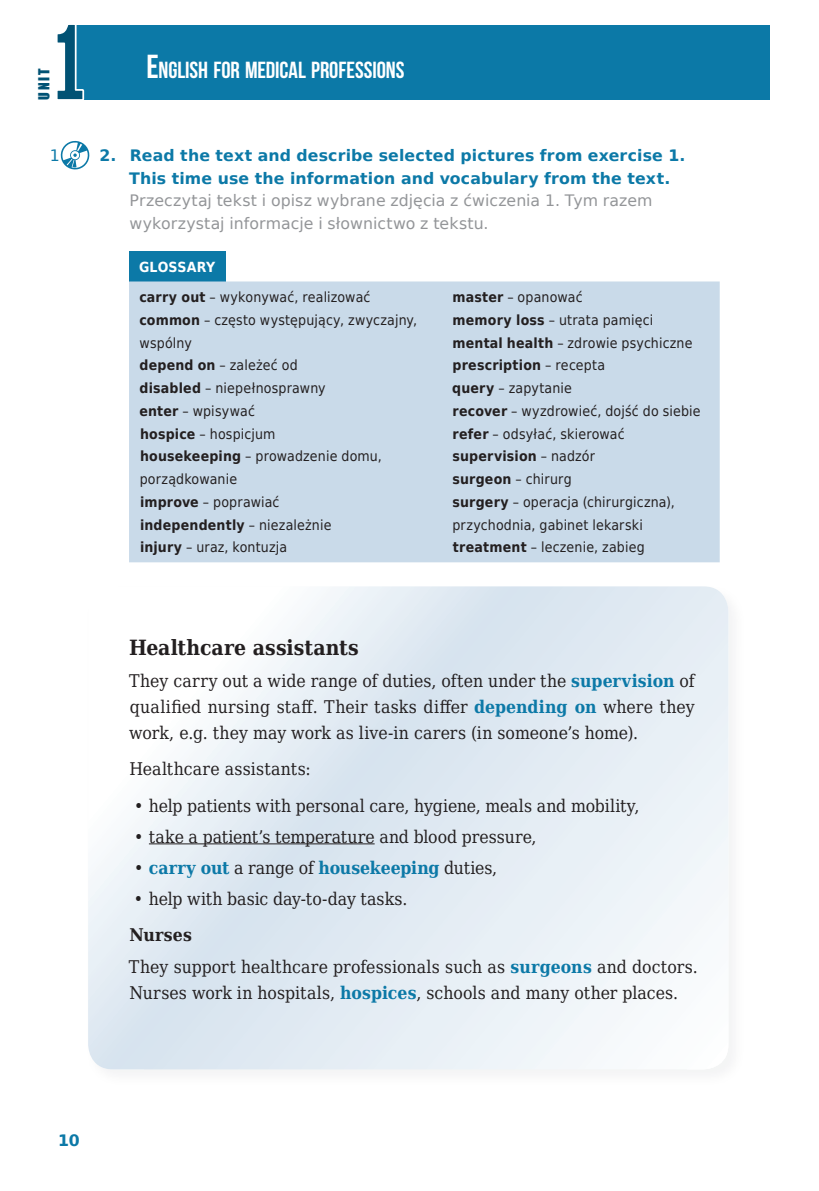
<style>
.page{position:relative;width:819px;height:1191px;background:#fff}
.page>*{position:absolute;margin:0;border:0;box-sizing:border-box;transform-origin:0 0}
.t1{font:700 23.28px "Bebas Neue";letter-spacing:-.005em;color:#fff}
.t2{font:700 21px "DejaVu Serif Condensed";letter-spacing:.005em;color:#231f20}
.t3{font:17.5px/26.2px "DejaVu Serif Condensed";color:#231f20;text-align:justify}
.t4{font:700 17.5px "DejaVu Serif Condensed";letter-spacing:-.005em;color:#0c79a7}
.t5{font:700 15.75px/22.8px "DejaVu Sans";letter-spacing:.01em;color:#0c79a7}
.t6{font:15.75px/22.8px "DejaVu Sans";letter-spacing:.005em;color:#939598}
.t7{font:15.75px "DejaVu Sans";color:#0c79a7}
.t8{font:14px/22.8px "DejaVu Sans Condensed";letter-spacing:.01em;color:#231f20}
.t9{font:14px "Impact";color:#015274}
.s1{font-size:33.25px}
.s2{font-weight:700;color:#fff}
.s3{font-weight:700}
.s4{font-weight:700;color:#0c79a7}
.s5{font-weight:400;color:#231f20}
</style>
<div class="page">
<div style="left:70px;top:25px;width:699px;height:74px;background:#0c79a7"></div>
<svg style="left:57px;top:24px;width:28px;height:76px"></svg>
<svg style="left:88px;top:586px;width:640px;height:483px"></svg>
<hr style="left:149px;top:843px;width:225px;height:1px;background:#231f20">
<div style="left:129px;top:251px;width:97px;height:30px;background:#0c79a7"></div>
<div style="left:129px;top:281px;width:590px;height:281px;background:#c9dae9"></div>
<svg style="left:60px;top:140px;width:30px;height:30px"></svg>
<p class="t9" style="left:33px;top:99px;width:32px;rotate:-90deg">UNIT</p>
<p class="t7" style="left:50px;top:142px;width:12px">1</p>
<h1 class="t1" style="left:146px;top:57px;width:259px"><span class="s1">E</span>NGLISH FOR MEDICAL PROFESSIONS</h1>
<p class="t5" style="left:129px;top:143px;width:558px;text-indent:-30px">2. Read the text and describe selected pictures from exercise 1.<br>This time use the information and vocabulary from the text.</p>
<p class="t6" style="left:129px;top:189px;width:524px">Przeczytaj tekst i opisz wybrane zdjęcia z ćwiczenia 1. Tym razem wykorzystaj informacje i słownictwo z tekstu.</p>
<p class="t8" style="left:139px;top:251px;width:233px;line-height:30.4px"><span class="s2">GLOSSARY<br></span><span class="s3">carry out</span> – wykonywać, realizować</p>
<p class="t8" style="left:139px;top:308px;width:279px"><span class="s3">common</span> – często występujący, zwyczajny, wspólny<br><span class="s3">depend on</span> – zależeć od<br><span class="s3">disabled</span> – niepełnosprawny<br><span class="s3">enter</span> – wpisywać<br><span class="s3">hospice</span> – hospicjum<br><span class="s3">housekeeping</span> – prowadzenie domu, porządkowanie<br><span class="s3">improve</span> – poprawiać<br><span class="s3">independently</span> – niezależnie<br><span class="s3">injury</span> – uraz, kontuzja</p>
<p class="t8" style="left:452px;top:285px;width:250px"><span class="s3">master</span> – opanować<br><span class="s3">memory loss</span> – utrata pamięci <span class="s3">mental health</span> – zdrowie psychiczne <span class="s3">prescription</span> – recepta<br><span class="s3">query</span> – zapytanie<br><span class="s3">recover</span> – wyzdrowieć, dojść do siebie <span class="s3">refer</span> – odsyłać, skierować <span class="s3">supervision</span> – nadzór<br><span class="s3">surgeon</span> – chirurg<br><span class="s3">surgery</span> – operacja (chirurgiczna), przychodnia, gabinet lekarski <span class="s3">treatment</span> – leczenie, zabieg</p>
<h2 class="t2" style="left:129px;top:631px;width:231px">Healthcare assistants</h2>
<p class="t3" style="left:129px;top:667px;width:567px">They carry out a wide range of duties, often under the <span class="s4">supervision</span> of qualified nursing staff. Their tasks differ <span class="s4">depending on</span> where they work, e.g. they may work as live-in carers (in someone’s home).</p>
<p class="t3" style="left:129px;top:755px;width:183px">Healthcare assistants:</p>
<p class="t3" style="left:134px;top:791px;width:507px">• help patients with personal care, hygiene, meals and mobility,</p>
<p class="t3" style="left:134px;top:823px;width:404px">• take a patient’s temperature and blood pressure,</p>
<p class="t4" style="left:134px;top:854px;width:364px"><span class="s5">•</span> carry out <span class="s5">a range of</span> housekeeping <span class="s5">duties,</span></p>
<p class="t3" style="left:134px;top:885px;width:275px">• help with basic day-to-day tasks.</p>
<p class="t3" style="left:129px;top:919px;width:570px;line-height:31.2px"><span class="s3">Nurses<br></span>They support healthcare professionals such as <span class="s4">surgeons</span> and doctors.</p>
<p class="t3" style="left:129px;top:979px;width:550px">Nurses work in hospitals, <span class="s4">hospices</span>, schools and many other places.</p>
<p class="t5" style="left:58px;top:1128px;width:23px">10</p>
</div>
